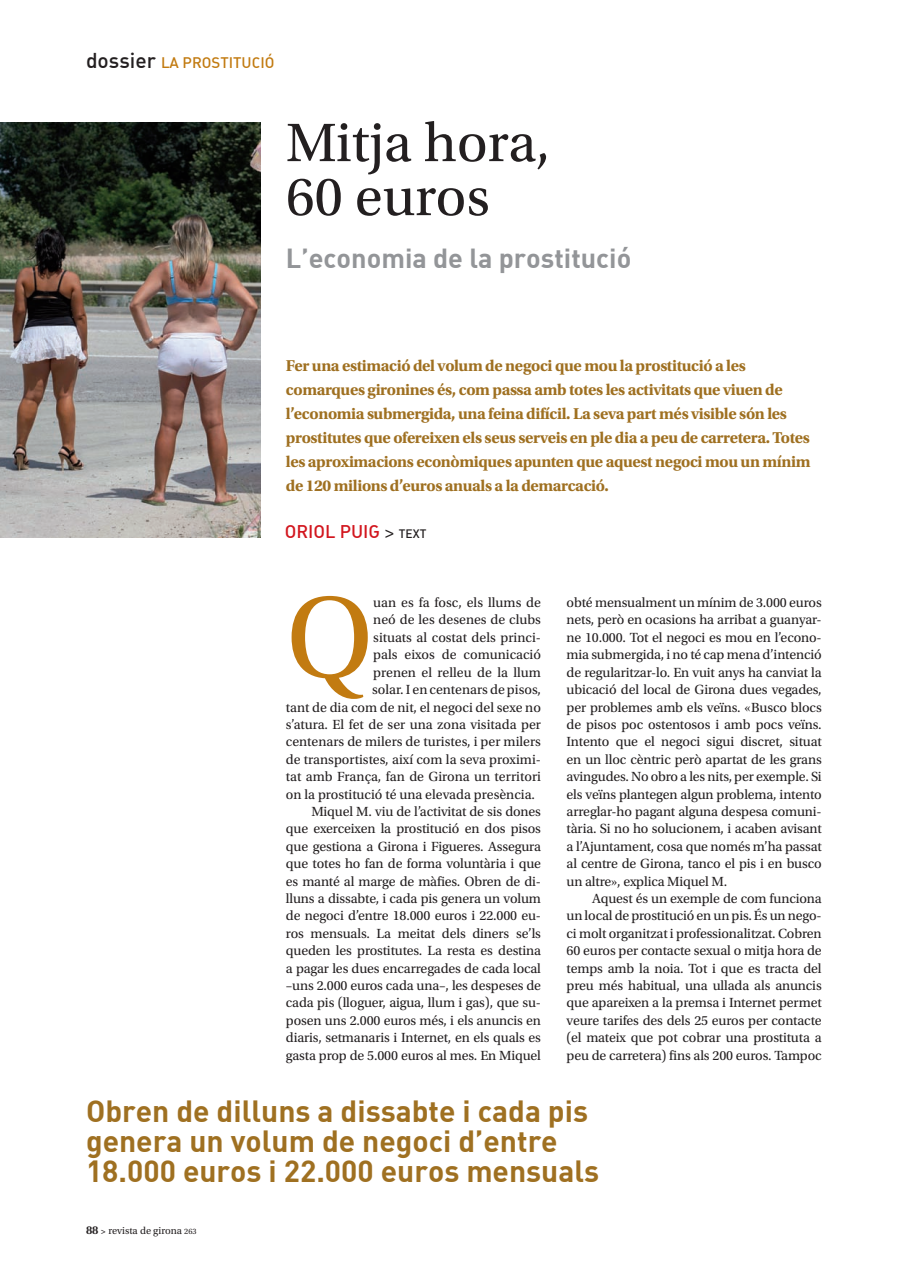
<style>
.page{position:relative;width:898px;height:1277px;background:#fff}
.page>*{position:absolute;margin:0;border:0;box-sizing:border-box;transform-origin:0 0}
.t1{font:120.6px "Utopia Std";color:#c27b11}
.t2{font:57px/54px "Utopia Std";color:#231f20}
.t3{font:30px/30px "DIN Bold";color:#9f7021}
.t4{font:27px "DIN Bold";color:#939598}
.t5{font:18px "DIN Medium Alternate";color:#d2161e}
.t6{font:700 16.5px/24px "Utopia Std";letter-spacing:-.025em;color:#9f7021}
.t7{font:15px "DIN Medium Alternate";color:#c27b11}
.t8{font:13.95px/17.4px "Utopia Std";letter-spacing:-.01em;color:#231f20;text-align:justify}
.t9{font:10.5px "Utopia Std";color:#231f20}
.s1{font-size:21px;color:#231f20}
.s2{font-family:"Utopia Std";font-weight:600;color:#231f20}
.s3{font-size:12px;color:#231f20}
.s4{font-weight:600;font-size:12px}
.s5{font-weight:600;font-size:9px}
.s6{font-size:8.25px}
</style>
<div class="page">
<img style="left:0;top:122px;width:260px;height:415px">
<p class="t7" style="left:86px;top:52px;width:190px"><span class="s1">dossier</span> LA PROSTITUCIÓ</p>
<h2 class="t2" style="left:286px;top:117px;width:266px">Mitja hora,<br>60 euros</h2>
<h3 class="t4" style="left:286px;top:241px;width:347px">L’economia de la prostitució</h3>
<p class="t6" style="left:286px;top:353px;width:526px">Fer una estimació del volum de negoci que mou la prostitució a les comarques gironines és, com passa amb totes les activitats que viuen de l’economia submergida, una feina difícil. La seva part més visible són les prostitutes que ofereixen els seus serveis en ple dia a peu de carretera. Totes les aproximacions econòmiques apunten que aquest negoci mou un mínim de 120 milions d’euros anuals a la demarcació.</p>
<p class="t5" style="left:285px;top:520px;width:143px">ORIOL PUIG <span class="s2">&gt;</span> <span class="s3">TEXT</span></p>
<h1 class="t1" style="left:286px;top:572px;width:89px">Q</h1>
<p class="t8" style="left:373px;top:594px;width:169px">uan es fa fosc, els llums de</p>
<p class="t8" style="left:566px;top:594px;width:257px">obté mensualment un mínim de 3.000 euros nets, però en ocasions ha arribat a guanyar&shy;ne 10.000. Tot el negoci es mou en l’econo&shy;mia submergida, i no té cap mena d’intenció de regularitzar-lo. En vuit anys ha canviat la ubicació del local de Girona dues vegades, per problemes amb els veïns. «Busco blocs de pisos poc ostentosos i amb pocs veïns.<br>Intento que el negoci sigui discret, situat en un lloc cèntric però apartat de les grans avingudes. No obro a les nits, per exemple. Si els veïns plantegen algun problema, intento arreglar-ho pagant alguna despesa comuni&shy;tària. Si no ho solucionem, i acaben avisant a l’Ajuntament, cosa que només m’ha passat al centre de Girona, tanco el pis i en busco un altre», explica Miquel M.</p>
<p class="t8" style="left:566px;top:889px;width:257px;text-indent:26px">Aquest és un exemple de com funciona un local de prostitució en un pis. És un nego&shy;ci molt organitzat i professionalitzat. Cobren 60 euros per contacte sexual o mitja hora de temps amb la noia. Tot i que es tracta del preu més habitual, una ullada als anuncis que apareixen a la premsa i Internet permet veure tarifes des dels 25 euros per contacte (el mateix que pot cobrar una prostituta a peu de carretera) fins als 200 euros. Tampoc</p>
<p class="t8" style="left:373px;top:611px;width:169px">neó de les desenes de clubs</p>
<p class="t8" style="left:373px;top:629px;width:169px">situats al costat dels princi-</p>
<p class="t8" style="left:373px;top:646px;width:169px">pals eixos de comunicació</p>
<p class="t8" style="left:373px;top:663px;width:169px">prenen el relleu de la llum</p>
<p class="t8" style="left:372px;top:681px;width:170px">solar. I en centenars de pisos,</p>
<p class="t8" style="left:286px;top:698px;width:257px">tant de dia com de nit, el negoci del sexe no</p>
<p class="t8" style="left:286px;top:716px;width:257px">s’atura. El fet de ser una zona visitada per</p>
<p class="t8" style="left:286px;top:733px;width:257px">centenars de milers de turistes, i per milers</p>
<p class="t8" style="left:286px;top:750px;width:257px">de transportistes, així com la seva proximi-</p>
<p class="t8" style="left:286px;top:768px;width:257px">tat amb França, fan de Girona un territori</p>
<p class="t8" style="left:286px;top:785px;width:251px">on la prostitució té una elevada presència.</p>
<p class="t8" style="left:311px;top:803px;width:231px">Miquel M. viu de l’activitat de sis dones</p>
<p class="t8" style="left:286px;top:820px;width:257px">que exerceixen la prostitució en dos pisos</p>
<p class="t8" style="left:286px;top:837px;width:257px">que gestiona a Girona i Figueres. Assegura</p>
<p class="t8" style="left:286px;top:855px;width:257px">que totes ho fan de forma voluntària i que</p>
<p class="t8" style="left:286px;top:872px;width:257px">es manté al marge de màfies. Obren de di-</p>
<p class="t8" style="left:286px;top:889px;width:257px">lluns a dissabte, i cada pis genera un volum</p>
<p class="t8" style="left:286px;top:907px;width:257px">de negoci d’entre 18.000 euros i 22.000 eu-</p>
<p class="t8" style="left:286px;top:924px;width:257px">ros mensuals. La meitat dels diners se’ls</p>
<p class="t8" style="left:286px;top:942px;width:257px">queden les prostitutes. La resta es destina</p>
<p class="t8" style="left:286px;top:959px;width:257px">a pagar les dues encarregades de cada local</p>
<p class="t8" style="left:286px;top:976px;width:257px">–uns 2.000 euros cada una–, les despeses de</p>
<p class="t8" style="left:286px;top:994px;width:257px">cada pis (lloguer, aigua, llum i gas), que su-</p>
<p class="t8" style="left:286px;top:1011px;width:257px">posen uns 2.000 euros més, i els anuncis en</p>
<p class="t8" style="left:286px;top:1029px;width:257px">diaris, setmanaris i Internet, en els quals es</p>
<p class="t8" style="left:286px;top:1046px;width:257px">gasta prop de 5.000 euros al mes. En Miquel</p>
<h3 class="t3" style="left:86px;top:1094px;width:515px">Obren de dilluns a dissabte i cada pis genera un volum de negoci d’entre<br>18.000 euros i 22.000 euros mensuals</h3>
<p class="t9" style="left:86px;top:1224px;width:112px"><span class="s4">88</span> <span class="s5">&gt;</span> revista de girona <span class="s6">263</span></p>
</div>
